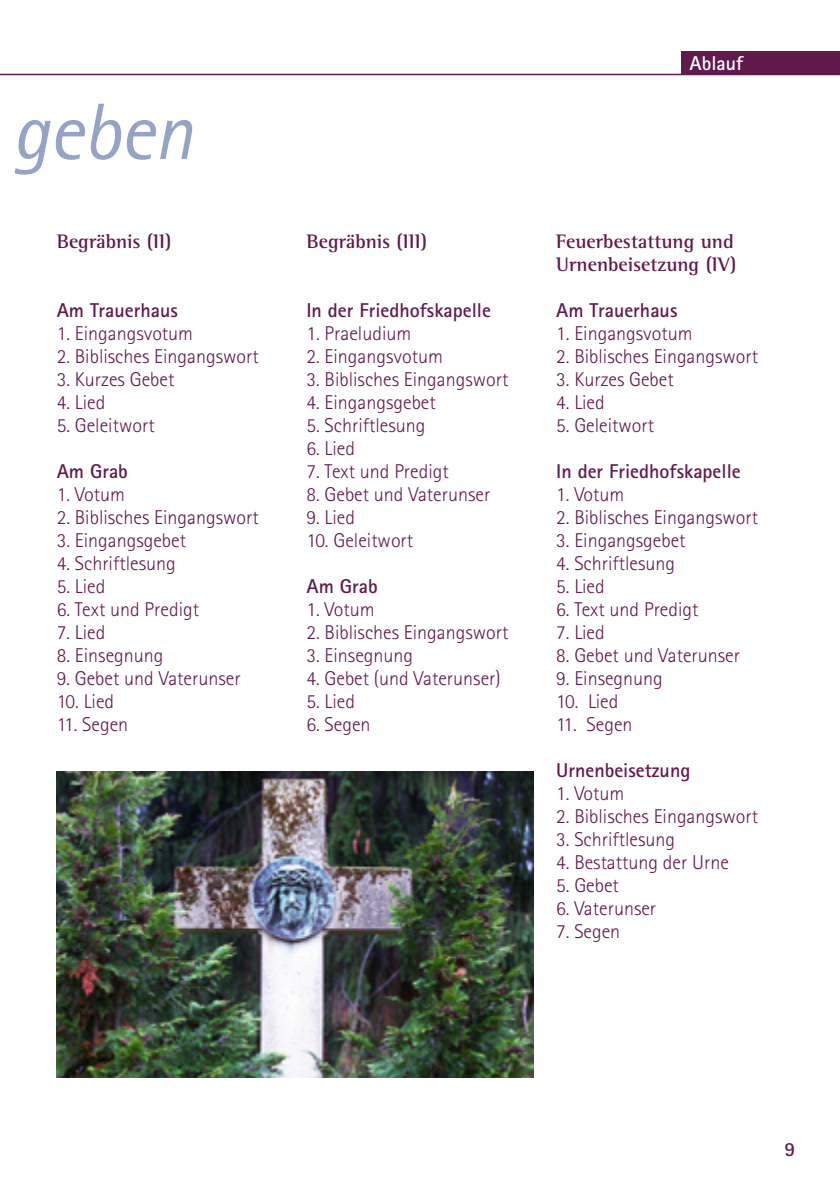
<style>
.page{position:relative;width:840px;height:1191px;background:#fff}
.page>*{position:absolute;margin:0;border:0;box-sizing:border-box;transform-origin:0 0}
.t1{font:italic 80px "Rotis Sans Serif";letter-spacing:-.01em;color:#95a3c6}
.t2{font:300 20px "Rotis Sans Serif";color:#62194b}
.t3{font:700 20px "Rotis Sans Serif";color:#62194b}
.t4{font:700 20px/23px "Rotis Semi Serif";color:#62194b}
.t5{font:700 20px "Rotis Sans Serif";color:#fff}
</style>
<div class="page">
<img style="left:57px;top:771px;width:476px;height:306px">
<hr style="left:0;top:74px;width:839px;height:1px;background:#62194b">
<div style="left:680px;top:51px;width:159px;height:23px;background:#62194b"></div>
<h1 class="t1" style="left:12px;top:85px;width:183px">geben</h1>
<p class="t4" style="left:57px;top:229px;width:116px">Begräbnis (II)</p>
<p class="t3" style="left:57px;top:297px;width:123px">Am Trauerhaus</p>
<p class="t2" style="left:57px;top:321px;width:138px">1. Eingangsvotum</p>
<p class="t2" style="left:57px;top:344px;width:203px">2. Biblisches Eingangswort</p>
<p class="t2" style="left:57px;top:367px;width:119px">3. Kurzes Gebet</p>
<p class="t2" style="left:57px;top:390px;width:50px">4. Lied</p>
<p class="t2" style="left:57px;top:413px;width:99px">5. Geleitwort</p>
<p class="t3" style="left:57px;top:458px;width:73px">Am Grab</p>
<p class="t2" style="left:57px;top:482px;width:70px">1. Votum</p>
<p class="t2" style="left:57px;top:505px;width:203px">2. Biblisches Eingangswort</p>
<p class="t2" style="left:57px;top:528px;width:131px">3. Eingangsgebet</p>
<p class="t2" style="left:57px;top:551px;width:120px">4. Schriftlesung</p>
<p class="t2" style="left:57px;top:574px;width:50px">5. Lied</p>
<p class="t2" style="left:57px;top:597px;width:144px">6. Text und Predigt</p>
<p class="t2" style="left:57px;top:620px;width:50px">7. Lied</p>
<p class="t2" style="left:57px;top:643px;width:108px">8. Einsegnung</p>
<p class="t2" style="left:57px;top:666px;width:185px">9. Gebet und Vaterunser</p>
<p class="t2" style="left:57px;top:689px;width:59px">10. Lied</p>
<p class="t2" style="left:57px;top:712px;width:73px">11. Segen</p>
<p class="t5" style="left:689px;top:51px;width:55px">Ablauf</p>
<p class="t4" style="left:306px;top:229px;width:122px">Begräbnis (III)</p>
<p class="t3" style="left:306px;top:297px;width:186px">In der Friedhofskapelle</p>
<p class="t2" style="left:306px;top:321px;width:106px">1. Praeludium</p>
<p class="t2" style="left:306px;top:344px;width:138px">2. Eingangsvotum</p>
<p class="t2" style="left:306px;top:367px;width:203px">3. Biblisches Eingangswort</p>
<p class="t2" style="left:306px;top:390px;width:131px">4. Eingangsgebet</p>
<p class="t2" style="left:306px;top:413px;width:120px">5. Schriftlesung</p>
<p class="t2" style="left:306px;top:436px;width:50px">6. Lied</p>
<p class="t2" style="left:306px;top:459px;width:144px">7. Text und Predigt</p>
<p class="t2" style="left:306px;top:482px;width:185px">8. Gebet und Vaterunser</p>
<p class="t2" style="left:306px;top:505px;width:50px">9. Lied</p>
<p class="t2" style="left:306px;top:528px;width:108px">10. Geleitwort</p>
<p class="t3" style="left:306px;top:573px;width:73px">Am Grab</p>
<p class="t2" style="left:306px;top:597px;width:70px">1. Votum</p>
<p class="t2" style="left:306px;top:620px;width:203px">2. Biblisches Eingangswort</p>
<p class="t2" style="left:306px;top:643px;width:108px">3. Einsegnung</p>
<p class="t2" style="left:306px;top:666px;width:196px">4. Gebet (und Vaterunser)</p>
<p class="t2" style="left:306px;top:689px;width:50px">5. Lied</p>
<p class="t2" style="left:306px;top:712px;width:66px">6. Segen</p>
<p class="t4" style="left:556px;top:229px;width:182px">Feuerbestattung und<br>Urnenbeisetzung (IV)</p>
<p class="t3" style="left:556px;top:297px;width:123px">Am Trauerhaus</p>
<p class="t2" style="left:556px;top:321px;width:138px">1. Eingangsvotum</p>
<p class="t2" style="left:556px;top:344px;width:203px">2. Biblisches Eingangswort</p>
<p class="t2" style="left:556px;top:367px;width:119px">3. Kurzes Gebet</p>
<p class="t2" style="left:556px;top:390px;width:50px">4. Lied</p>
<p class="t2" style="left:556px;top:413px;width:99px">5. Geleitwort</p>
<p class="t3" style="left:556px;top:458px;width:186px">In der Friedhofskapelle</p>
<p class="t2" style="left:556px;top:482px;width:70px">1. Votum</p>
<p class="t2" style="left:556px;top:505px;width:203px">2. Biblisches Eingangswort</p>
<p class="t2" style="left:556px;top:528px;width:131px">3. Eingangsgebet</p>
<p class="t2" style="left:556px;top:551px;width:120px">4. Schriftlesung</p>
<p class="t2" style="left:556px;top:574px;width:50px">5. Lied</p>
<p class="t2" style="left:556px;top:597px;width:144px">6. Text und Predigt</p>
<p class="t2" style="left:556px;top:620px;width:50px">7. Lied</p>
<p class="t2" style="left:556px;top:643px;width:185px">8. Gebet und Vaterunser</p>
<p class="t2" style="left:556px;top:666px;width:108px">9. Einsegnung</p>
<p class="t2" style="left:556px;top:689px;width:64px">10. Lied</p>
<p class="t2" style="left:556px;top:712px;width:78px">11. Segen</p>
<p class="t3" style="left:556px;top:757px;width:136px">Urnenbeisetzung</p>
<p class="t2" style="left:556px;top:781px;width:70px">1. Votum</p>
<p class="t2" style="left:556px;top:804px;width:203px">2. Biblisches Eingangswort</p>
<p class="t2" style="left:556px;top:827px;width:120px">3. Schriftlesung</p>
<p class="t2" style="left:556px;top:850px;width:174px">4. Bestattung der Urne</p>
<p class="t2" style="left:556px;top:873px;width:64px">5. Gebet</p>
<p class="t2" style="left:556px;top:896px;width:101px">6. Vaterunser</p>
<p class="t2" style="left:556px;top:919px;width:66px">7. Segen</p>
<p class="t3" style="left:784px;top:1136px;width:12px">9</p>
</div>
